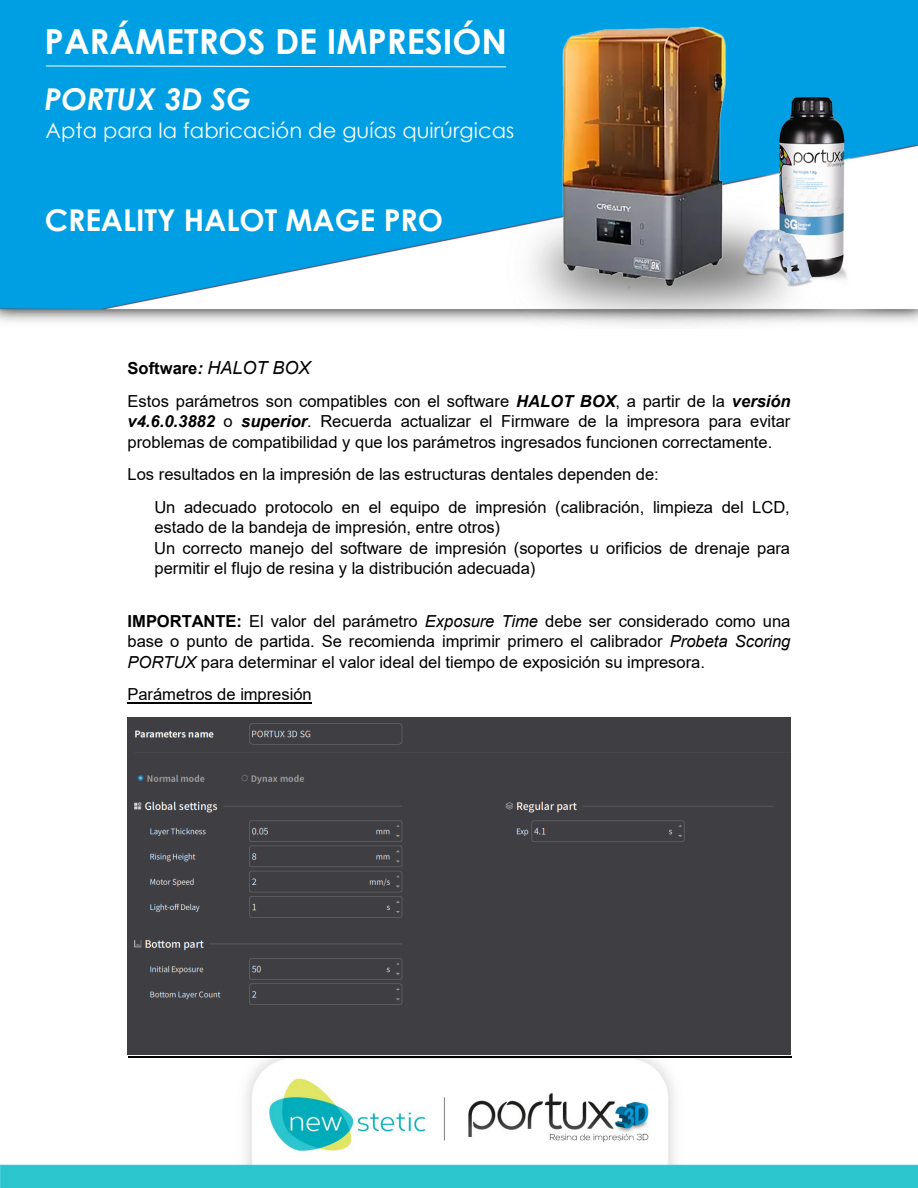
<style>
.page{position:relative;width:918px;height:1188px;background:#fff}
.page>*{position:absolute;margin:0;border:0;box-sizing:border-box;transform-origin:0 0}
.t1{font:700 34.5px "Century Gothic";color:#fff}
.t2{font:700 30px "Century Gothic";letter-spacing:-.005em;color:#fff}
.t3{font:italic 700 30px "Century Gothic";color:#fff}
.t4{font:21px "Century Gothic";letter-spacing:.005em;color:#fff}
.t5{font:16.5px/20.4px "Arial";color:#000}
.s1{font-weight:700}
.s2{font-weight:700;font-style:italic}
.s3{font-style:italic;font-size:18px}
.s4{font-style:italic}
</style>
<div class="page">
<img style="left:0;top:0;width:917px;height:325px">
<img style="left:0;top:1047px;width:918px;height:140px">
<svg style="left:45px;top:65px;width:462px;height:3px"></svg>
<hr style="left:128px;top:702px;width:184px;height:1px;background:#000">
<hr style="left:128px;top:1057px;width:663px;height:1px;background:#000">
<div style="left:128px;top:718px;width:662px;height:337px;background:#3f3f43"></div>
<img style="left:551px;top:19px;width:182px;height:274px">
<h1 class="t1" style="left:45px;top:15px;width:464px">PARÁMETROS DE IMPRESIÓN</h1>
<h2 class="t3" style="left:45px;top:76px;width:208px">PORTUX 3D SG</h2>
<p class="t4" style="left:45px;top:115px;width:471px">Apta para la fabricación de guías quirúrgicas</p>
<h2 class="t2" style="left:45px;top:197px;width:400px">CREALITY HALOT MAGE PRO</h2>
<p class="t5" style="left:128px;top:352px;width:665px;line-height:33.2px"><span class="s1">Software</span><span class="s2">:</span> <span class="s3">HALOT BOX<br></span>Estos parámetros son compatibles con el software <span class="s2">HALOT BOX</span>, a partir de la <span class="s2">versión</span></p>
<p class="t5" style="left:128px;top:411px;width:664px"><span class="s2">v4.6.0.3882</span> o <span class="s2">superior</span>. Recuerda actualizar el Firmware de la impresora para evitar problemas de compatibilidad y que los parámetros ingresados funcionen correctamente.</p>
<p class="t5" style="left:154px;top:458px;width:637px;line-height:32.4px;text-indent:-27px">Los resultados en la impresión de las estructuras dentales dependen de:<br>Un adecuado protocolo en el equipo de impresión (calibración, limpieza del LCD,</p>
<p class="t5" style="left:154px;top:517px;width:637px">estado de la bandeja de impresión, entre otros)<br>Un correcto manejo del software de impresión (soportes u orificios de drenaje para permitir el flujo de resina y la distribución adecuada)</p>
<p class="t5" style="left:127px;top:611px;width:664px;text-align:justify"><span class="s1">IMPORTANTE:</span> El valor del parámetro <span class="s4">Exposure Time</span> debe ser considerado como una base o punto de partida. Se recomienda imprimir primero el calibrador <span class="s4">Probeta Scoring PORTUX</span> para determinar el valor ideal del tiempo de exposición su impresora.</p>
<p class="t5" style="left:127px;top:684px;width:186px">Parámetros de impresión</p>
</div>
